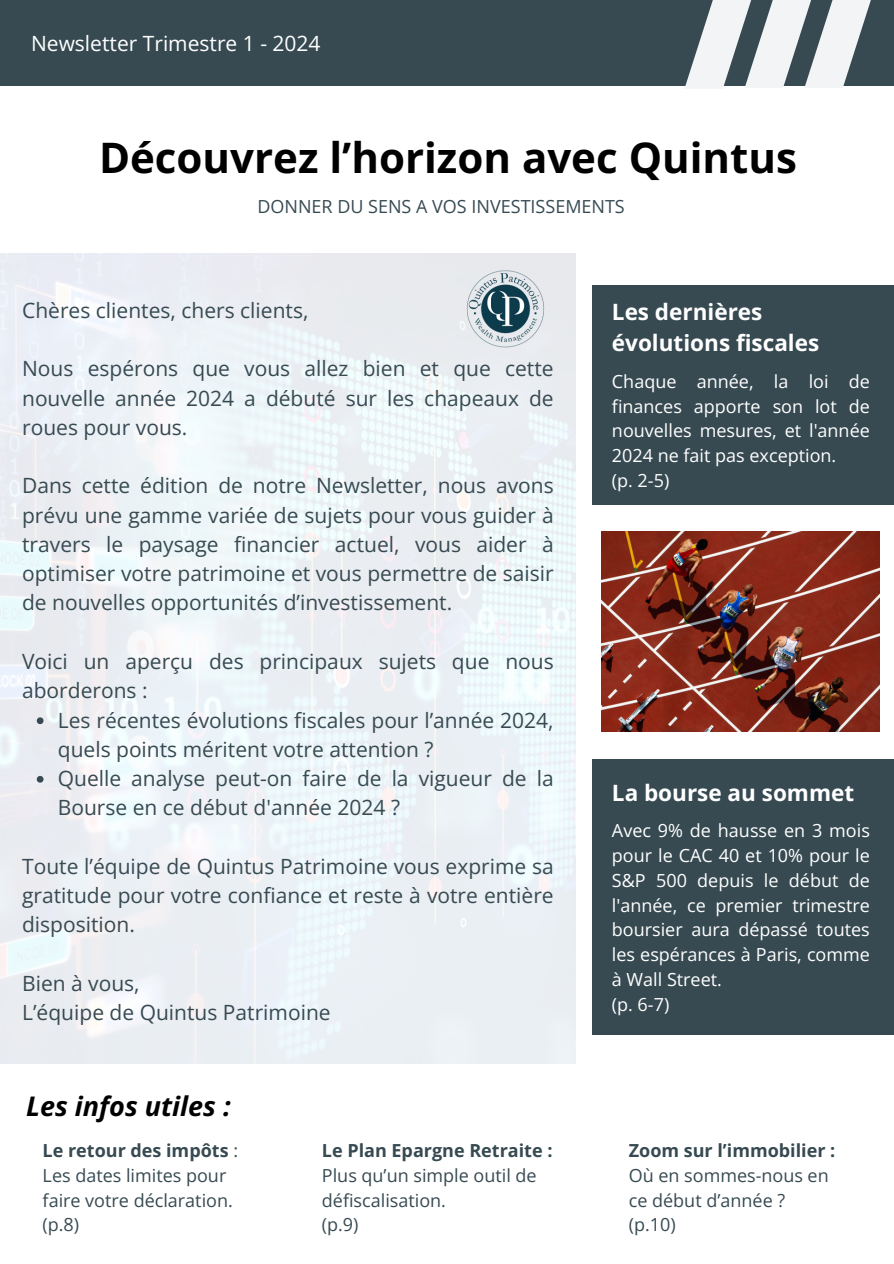
<style>
.page{position:relative;width:894px;height:1264px;background:#fff}
.page>*{position:absolute;margin:0;border:0;box-sizing:border-box;transform-origin:0 0}
.t1{font:700 42px "Open Sans";color:#000}
.t2{font:italic 700 27px "Open Sans";color:#000}
.t3{font:700 22.5px/31.5px "Open Sans";color:#fff}
.t4{font:21px/29.2px "Open Sans";color:#374a52}
.t5{font:21px "Open Sans";color:#fff}
.t6{font:18px/24.8px "Open Sans";color:#fff;text-align:justify}
.t7{font:18px/24.8px "Open Sans";color:#374a52}
.t8{font:700 18px "Open Sans";color:#374a52}
.s1{font-weight:400}
</style>
<div class="page">
<div style="left:592px;top:285px;width:301px;height:219px;background:#374a52"></div>
<div style="left:592px;top:759px;width:301px;height:276px;background:#374a52"></div>
<div style="left:0;top:0;width:893px;height:85px;background:#374a52"></div>
<svg style="left:684px;top:0;width:187px;height:89px"></svg>
<img style="left:601px;top:531px;width:278px;height:200px">
<img style="left:456px;top:259px;width:98px;height:97px">
<svg style="left:37px;top:717px;width:6px;height:7px"></svg>
<svg style="left:37px;top:776px;width:6px;height:6px"></svg>
<p class="t5" style="left:31px;top:28px;width:291px">Newsletter Trimestre 1 - 2024</p>
<h4 class="t1" style="left:99px;top:128px;width:699px">Découvrez l’horizon avec Quintus</h4>
<p class="t7" style="left:257px;top:194px;width:369px">DONNER DU SENS A VOS INVESTISSEMENTS</p>
<h5 class="t4" style="left:22px;top:295px;width:288px">Chères clientes, chers clients,</h5>
<p class="t4" style="left:22px;top:353px;width:533px;text-align:justify">Nous espérons que vous allez bien et que cette nouvelle année 2024 a débuté sur les chapeaux de roues pour vous.</p>
<h4 class="t4" style="left:22px;top:470px;width:533px;text-align:justify">Dans cette édition de notre Newsletter, nous avons prévu une gamme variée de sujets pour vous guider à travers le paysage financier actuel, vous aider à optimiser votre patrimoine et vous permettre de saisir de nouvelles opportunités d’investissement.</h4>
<h4 class="t4" style="left:22px;top:646px;width:533px">Voici un aperçu des principaux sujets que nous aborderons :</h4>
<h4 class="t4" style="left:58px;top:704px;width:497px">Les récentes évolutions fiscales pour l’année 2024, quels points méritent votre attention ?</h4>
<h4 class="t4" style="left:58px;top:763px;width:497px">Quelle analyse peut-on faire de la vigueur de la<br>Bourse en ce début d'année 2024 ?</h4>
<p class="t4" style="left:22px;top:851px;width:533px;text-align:justify">Toute l’équipe de Quintus Patrimoine vous exprime sa gratitude pour votre confiance et reste à votre entière disposition.</p>
<p class="t4" style="left:22px;top:968px;width:310px">Bien à vous,<br>L’équipe de Quintus Patrimoine</p>
<h2 class="t2" style="left:26px;top:1087px;width:206px">Les infos utiles :</h2>
<p class="t8" style="left:43px;top:1137px;width:197px">Le retour des impôts <span class="s1">:</span></p>
<p class="t7" style="left:43px;top:1162px;width:192px">Les dates limites pour faire votre déclaration.</p>
<p class="t7" style="left:43px;top:1211px;width:38px">(p.8)</p>
<p class="t8" style="left:322px;top:1137px;width:232px">Le Plan Epargne Retraite :</p>
<p class="t7" style="left:322px;top:1162px;width:216px">Plus qu’un simple outil de défiscalisation.</p>
<p class="t7" style="left:322px;top:1211px;width:38px">(p.9)</p>
<p class="t3" style="left:611px;top:295px;width:209px">Les dernières évolutions fiscales</p>
<h4 class="t6" style="left:611px;top:368px;width:259px">Chaque année, la loi de finances apporte son lot de nouvelles mesures, et l'année 2024 ne fait pas exception.</h4>
<h3 class="t6" style="left:611px;top:467px;width:59px">(p. 2-5)</h3>
<h3 class="t3" style="left:611px;top:776px;width:244px">La bourse au sommet</h3>
<p class="t6" style="left:611px;top:817px;width:259px">Avec 9% de hausse en 3 mois pour le CAC 40 et 10% pour le S&amp;P 500 depuis le début de l'année, ce premier trimestre boursier aura dépassé toutes les espérances à Paris, comme à Wall Street.</p>
<p class="t6" style="left:611px;top:991px;width:59px">(p. 6-7)</p>
<p class="t8" style="left:628px;top:1137px;width:208px">Zoom sur l’immobilier :</p>
<p class="t7" style="left:628px;top:1162px;width:201px">Où en sommes-nous en ce début d’année ?</p>
<p class="t7" style="left:628px;top:1211px;width:48px">(p.10)</p>
</div>
